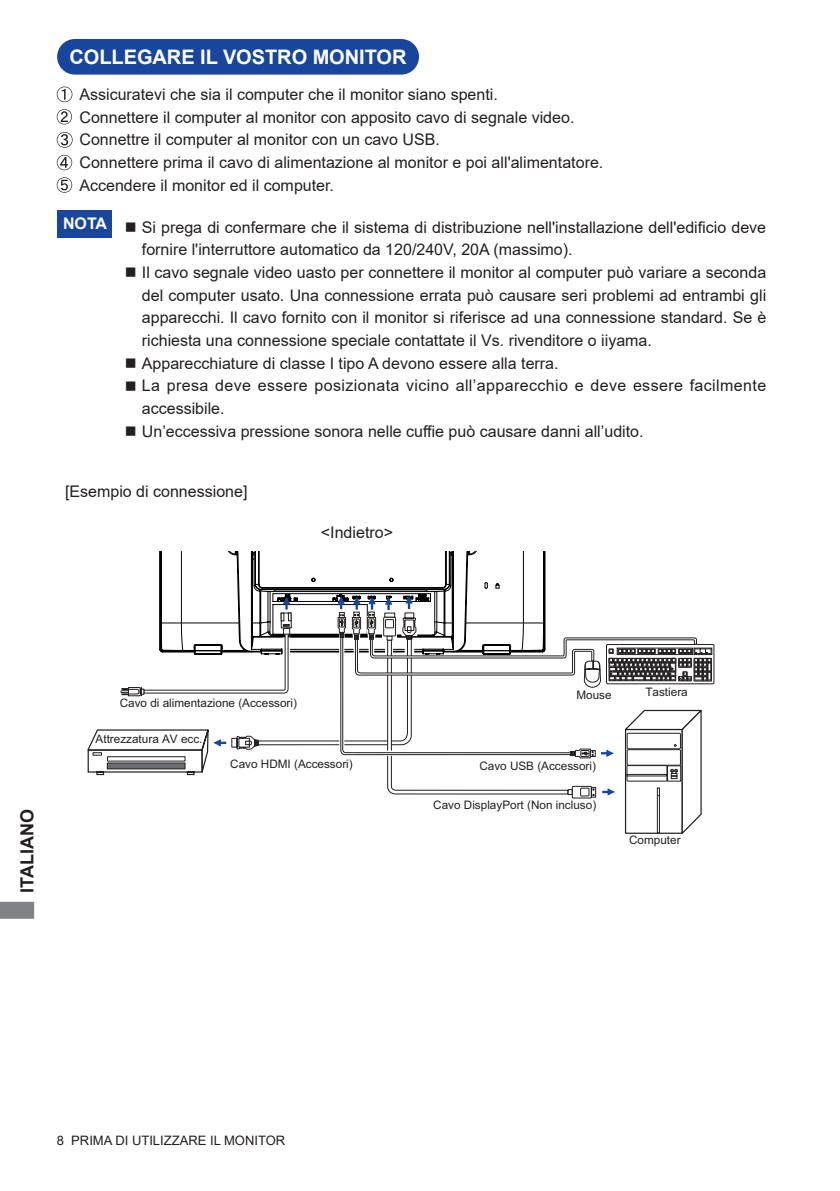
<style>
.page{position:relative;width:840px;height:1191px;background:#fff}
.page>*{position:absolute;margin:0;border:0;box-sizing:border-box;transform-origin:0 0}
.t1{font:700 20px "Arial";letter-spacing:-.005em;color:#fff}
.t2{font:700 18px "Arial";color:#231f20}
.t3{font:16px/22.6px "Arial";color:#231f20}
.t4{font:16px/22.6px "Arial";letter-spacing:.025em;color:#231f20}
.t5{font:13px "Arial";color:#231f20}
.t6{font:11.8px "Arial";color:#231f20}
</style>
<div class="page">
<svg style="left:0;top:901px;width:34px;height:17px"></svg>
<div style="left:58px;top:40px;width:360px;height:34px;background:#18469d;border-radius:17px"></div>
<div style="left:57px;top:39px;width:362px;height:36px;border:2px solid #18469d;border-radius:17px"></div>
<svg style="left:57px;top:87px;width:15px;height:15px"></svg>
<svg style="left:57px;top:109px;width:15px;height:15px"></svg>
<svg style="left:57px;top:132px;width:15px;height:16px"></svg>
<svg style="left:57px;top:155px;width:15px;height:15px"></svg>
<svg style="left:57px;top:177px;width:15px;height:16px"></svg>
<div style="left:57px;top:210px;width:55px;height:27px;background:#18469d"></div>
<svg style="left:87px;top:552px;width:624px;height:282px"></svg>
<p class="t1" style="left:69px;top:43px;width:338px">COLLEGARE IL VOSTRO MONITOR</p>
<p class="t3" style="left:79px;top:83px;width:525px">Assicuratevi che sia il computer che il monitor siano spenti.<br>Connettere il computer al monitor con apposito cavo di segnale video.<br>Connettre il computer al monitor con un cavo USB.<br>Connettere prima il cavo di alimentazione al monitor e poi all'alimentatore.<br>Accendere il monitor ed il computer.</p>
<p class="t3" style="left:142px;top:215px;width:625px;text-indent:-79px"><sup>NOTA</sup> ■ Si prega di confermare che il sistema di distribuzione nell'installazione dell'edificio deve fornire l'interruttore automatico da 120/240V, 20A (massimo).</p>
<p class="t3" style="left:142px;top:261px;width:625px;text-align:justify;text-indent:-17px">■ Il cavo segnale video uasto per connettere il monitor al computer può variare a seconda del computer usato. Una connessione errata può causare seri problemi ad entrambi gli apparecchi. Il cavo fornito con il monitor si riferisce ad una connessione standard. Se è richiesta una connessione speciale contattate il Vs. rivenditore o iiyama.</p>
<p class="t3" style="left:125px;top:352px;width:435px">■ Apparecchiature di classe I tipo A devono essere alla terra.</p>
<p class="t4" style="left:142px;top:374px;width:625px;text-indent:-17px">■ La presa deve essere posizionata vicino all’apparecchio e deve essere facilmente accessibile.</p>
<p class="t3" style="left:125px;top:420px;width:520px">■ Un’eccessiva pressione sonora nelle cuffie può causare danni all’udito.</p>
<p class="t3" style="left:65px;top:480px;width:184px">[Esempio di connessione]</p>
<p class="t3" style="left:321px;top:521px;width:74px">&lt;Indietro&gt;</p>
<p class="t2" style="left:14px;top:892px;width:85px;rotate:-90deg">ITALIANO</p>
<p class="t6" style="left:120px;top:695px;width:179px">Cavo di alimentazione (Accessori)</p>
<p class="t6" style="left:96px;top:731px;width:108px">Attrezzatura AV ecc.</p>
<p class="t6" style="left:576px;top:687px;width:37px">Mouse</p>
<p class="t6" style="left:645px;top:683px;width:44px">Tastiera</p>
<p class="t6" style="left:230px;top:756px;width:124px">Cavo HDMI (Accessori)</p>
<p class="t6" style="left:479px;top:758px;width:118px">Cavo USB (Accessori)</p>
<p class="t6" style="left:433px;top:797px;width:164px">Cavo DisplayPort (Non incluso)</p>
<p class="t6" style="left:628px;top:832px;width:53px">Computer</p>
<p class="t5" style="left:57px;top:1131px;width:230px">8 PRIMA DI UTILIZZARE IL MONITOR</p>
</div>
